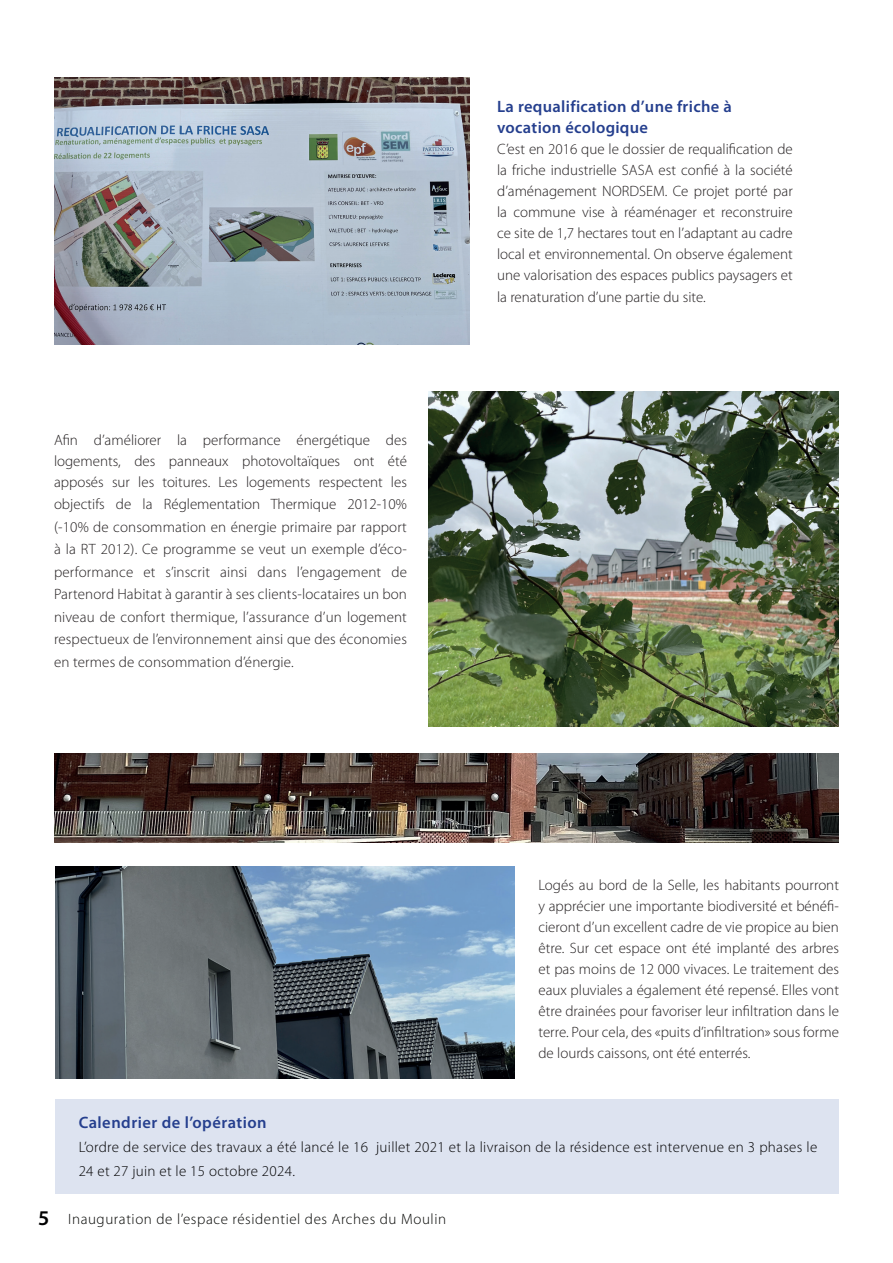
<style>
.page{position:relative;width:893px;height:1263px;background:#fff}
.page>*{position:absolute;margin:0;border:0;box-sizing:border-box;transform-origin:0 0}
.t1{font:600 16.5px/21px "Myriad Pro";letter-spacing:.02em;color:#253f8e}
.t2{font:300 15px/21px "Myriad Pro";color:#231f20;text-align:justify}
.t3{font:300 15px/24px "Myriad Pro";letter-spacing:.02em;color:#000001}
.t4{font:300 15px "Myriad Pro";letter-spacing:.04em;color:#040503}
.s1{font-weight:600;font-size:21px;color:#000001}
</style>
<div class="page">
<div style="left:55px;top:1099px;width:784px;height:95px;background:#dde3f0"></div>
<img style="left:54px;top:753px;width:785px;height:90px">
<img style="left:54px;top:77px;width:415px;height:268px">
<img style="left:55px;top:866px;width:459px;height:212px">
<img style="left:428px;top:391px;width:411px;height:335px">
<p class="t2" style="left:54px;top:429px;width:354px">Afin d’améliorer la performance énergétique des logements, des panneaux photovoltaïques ont été apposés sur les toitures. Les logements respectent les</p>
<p class="t2" style="left:54px;top:493px;width:354px;line-height:22.5px">objectifs de la Réglementation Thermique 2012-10% (-10% de consommation en énergie primaire par rapport à la RT 2012). Ce programme se veut un exemple d’éco&shy;performance et s’inscrit ainsi dans l’engagement de Partenord Habitat à garantir à ses clients-locataires un bon niveau de confort thermique, l’assurance d’un logement respectueux de l’environnement ainsi que des économies en termes de consommation d’énergie.</p>
<p class="t1" style="left:497px;top:96px;width:236px">La requalification d’une friche à vocation écologique</p>
<p class="t2" style="left:497px;top:139px;width:297px">C’est en 2016 que le dossier de requalification de la friche industrielle SASA est confié à la société d’aménagement NORDSEM. Ce projet porté par la commune vise à réaménager et reconstruire ce site de 1,7 hectares tout en l’adaptant au cadre local et environnemental. On observe également une valorisation des espaces publics paysagers et la renaturation d’une partie du site.</p>
<p class="t2" style="left:538px;top:875px;width:302px">Logés au bord de la Selle, les habitants pourront y apprécier une importante biodiversité et bénéfi&shy;cieront d’un excellent cadre de vie propice au bien être. Sur cet espace ont été implanté des arbres et pas moins de 12 000 vivaces. Le traitement des eaux pluviales a également été repensé. Elles vont être drainées pour favoriser leur infiltration dans le terre. Pour cela, des «puits d’infiltration» sous forme de lourds caissons, ont été enterrés.</p>
<p class="t1" style="left:79px;top:1111px;width:190px">Calendrier de l’opération</p>
<p class="t3" style="left:79px;top:1135px;width:740px">L’ordre de service des travaux a été lancé le 16 juillet 2021 et la livraison de la résidence est intervenue en 3 phases le<br>24 et 27 juin et le 15 octobre 2024.</p>
<p class="t4" style="left:38px;top:1211px;width:409px"><span class="s1">5</span> Inauguration de l’espace résidentiel des Arches du Moulin</p>
</div>
